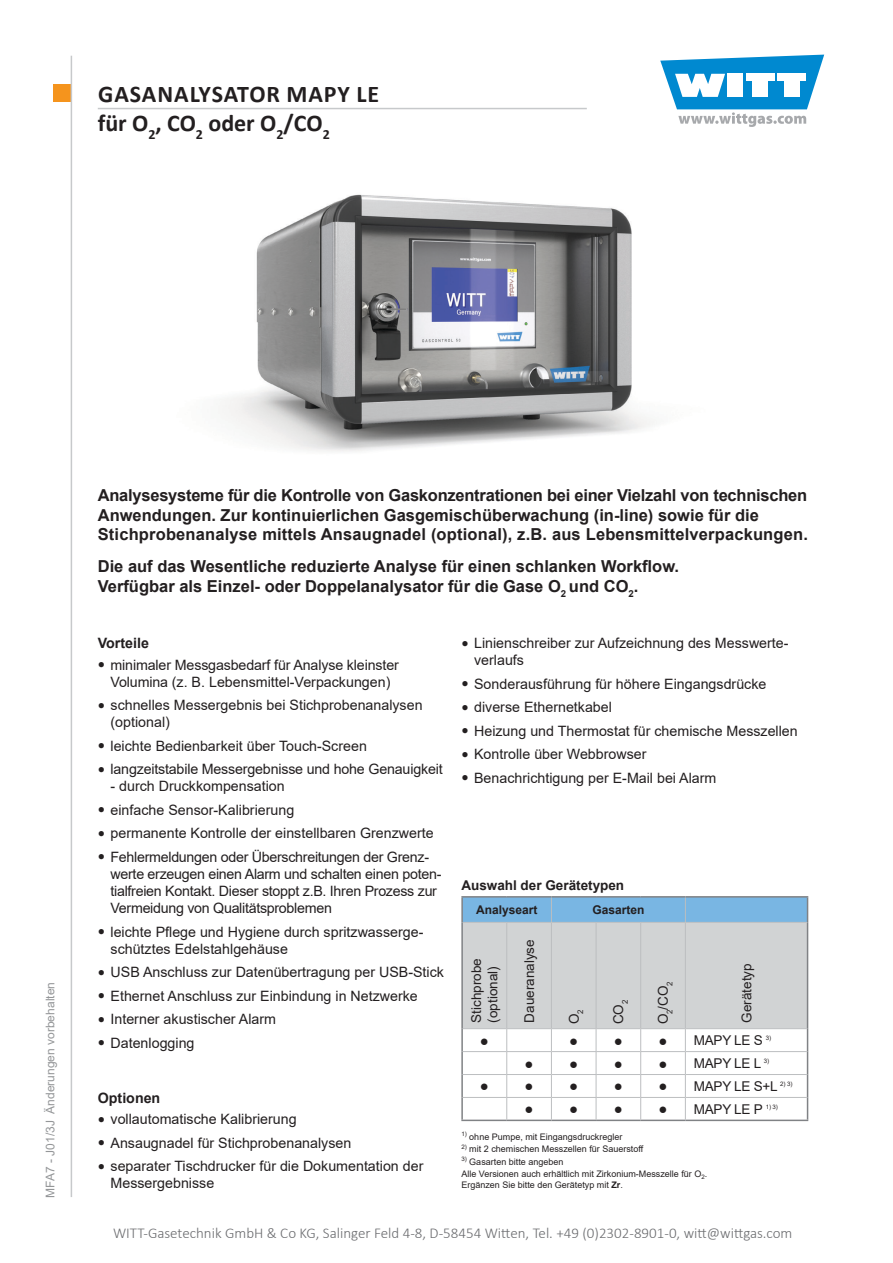
<style>
.page{position:relative;width:893px;height:1263px;background:#fff}
.page>*{position:absolute;margin:0;border:0;box-sizing:border-box;transform-origin:0 0}
.t1{font:700 24px/28.8px "Calibri";letter-spacing:.025em;color:#231f20}
.Einleitungstext{font:700 16.5px/19.5px "Arial";color:#231f20}
.t2{font:300 15px "Calibri";color:#6b6c6f}
.Einleitungstext-2{font:15px "Arial";color:#231f20}
.t3{font:14.25px/17.1px "Arial";color:#231f20}
.t4{font:14.25px/17.1px "Arial";letter-spacing:-.02em;color:#231f20}
.Überschrift{font:700 14.25px "Arial";color:#231f20}
.Einleitungstext-3{font:13.5px/16.2px "Arial";color:#231f20}
.Überschrift-2{font:700 13.5px "Arial";color:#231f20}
.t5{font:12px "Arial";color:#949698}
.Einleitungstext-4{font:700 12px "Arial";color:#231f20}
.Legende{font:9px/12.6px "Arial";color:#231f20}
.s1{font-family:"Bookman Old Style";font-size:12px}
.s2{font-weight:700}
</style>
<div class="page">
<div style="left:53px;top:85px;width:17px;height:17px;background:#f5941d"></div>
<svg style="left:660px;top:55px;width:164px;height:72px"></svg>
<hr style="left:71px;top:56px;width:1px;height:1141px;background:#c7c9cb">
<hr style="left:98px;top:108px;width:489px;height:1px;background:#c7c9cb">
<hr style="left:461px;top:896px;width:46px;height:1px;background:#808285">
<hr style="left:461px;top:897px;width:2px;height:25px;background:#808285">
<hr style="left:507px;top:896px;width:44px;height:1px;background:#808285">
<hr style="left:551px;top:896px;width:45px;height:1px;background:#808285">
<hr style="left:596px;top:896px;width:45px;height:1px;background:#808285">
<hr style="left:641px;top:896px;width:44px;height:1px;background:#808285">
<hr style="left:685px;top:896px;width:123px;height:1px;background:#808285">
<hr style="left:461px;top:922px;width:2px;height:107px;background:#808285">
<hr style="left:461px;top:1029px;width:2px;height:22px;background:#808285">
<hr style="left:461px;top:1051px;width:2px;height:23px;background:#808285">
<hr style="left:461px;top:1074px;width:2px;height:23px;background:#808285">
<hr style="left:461px;top:1097px;width:2px;height:22px;background:#808285">
<hr style="left:461px;top:1119px;width:46px;height:2px;background:#808285">
<hr style="left:507px;top:1119px;width:44px;height:2px;background:#808285">
<hr style="left:551px;top:1119px;width:45px;height:2px;background:#808285">
<hr style="left:596px;top:1119px;width:45px;height:2px;background:#808285">
<hr style="left:641px;top:1119px;width:44px;height:2px;background:#808285">
<hr style="left:685px;top:1119px;width:123px;height:2px;background:#808285">
<svg style="left:462px;top:897px;width:346px;height:223px"></svg>
<img style="left:222px;top:194px;width:432px;height:258px">
<h1 class="t1" style="left:98px;top:79px;width:283px">GASANALYSATOR MAPY LE für O<sub>2</sub>, CO<sub>2</sub> oder O<sub>2</sub>/CO<sub>2</sub></h1>
<p class="t5" style="left:42px;top:1197px;width:217px;rotate:-90deg">MFA7 - J01/3J Änderungen vorbehalten</p>
<p class="Einleitungstext" style="left:98px;top:486px;width:712px">Analysesysteme für die Kontrolle von Gaskonzentrationen bei einer Vielzahl von technischen<br>Anwendungen. Zur kontinuierlichen Gasgemischüberwachung (in-line) sowie für die<br>Stichprobenanalyse mittels Ansaugnadel (optional), z.B. aus Lebensmittelverpackungen.</p>
<p class="Einleitungstext" style="left:98px;top:557px;width:583px">Die auf das Wesentliche reduzierte Analyse für einen schlanken Workflow.<br>Verfügbar als Einzel- oder Doppelanalysator für die Gase O<sub>2</sub> und CO<sub>2</sub>.</p>
<p class="Überschrift" style="left:98px;top:633px;width:53px">Vorteile</p>
<p class="t3" style="left:98px;top:656px;width:303px;text-align:center"><span class="s1">●</span> minimaler Messgasbedarf für Analyse kleinster<br>Volumina (z. B. Lebensmittel-Verpackungen)</p>
<p class="t3" style="left:111px;top:696px;width:314px;text-indent:-13px"><span class="s1">●</span> schnelles Messergebnis bei Stichprobenanalysen (optional)</p>
<p class="t3" style="left:98px;top:737px;width:271px"><span class="s1">●</span> leichte Bedienbarkeit über Touch-Screen</p>
<p class="t3" style="left:98px;top:761px;width:346px"><span class="s1">●</span> langzeitstabile Messergebnisse und hohe Genauigkeit</p>
<p class="t3" style="left:111px;top:778px;width:176px">- durch Druckkompensation</p>
<p class="t3" style="left:98px;top:801px;width:198px"><span class="s1">●</span> einfache Sensor-Kalibrierung</p>
<p class="t3" style="left:98px;top:825px;width:337px"><span class="s1">●</span> permanente Kontrolle der einstellbaren Grenzwerte</p>
<p class="t4" style="left:111px;top:848px;width:332px;text-indent:-13px"><span class="s1">●</span> Fehlermeldungen oder Überschreitungen der Grenz&shy;werte erzeugen einen Alarm und schalten einen poten&shy;tialfreien Kontakt. Dieser stoppt z.B. Ihren Prozess zur Vermeidung von Qualitätsproblemen</p>
<p class="t3" style="left:111px;top:923px;width:314px;text-indent:-13px"><span class="s1">●</span> leichte Pflege und Hygiene durch spritzwasserge&shy;schütztes Edelstahlgehäuse</p>
<p class="t3" style="left:98px;top:963px;width:348px"><span class="s1">●</span> USB Anschluss zur Datenübertragung per USB-Stick</p>
<p class="t3" style="left:98px;top:987px;width:322px"><span class="s1">●</span> Ethernet Anschluss zur Einbindung in Netzwerke</p>
<p class="t3" style="left:98px;top:1010px;width:180px"><span class="s1">●</span> Interner akustischer Alarm</p>
<p class="t3" style="left:98px;top:1034px;width:98px"><span class="s1">●</span> Datenlogging</p>
<p class="Überschrift" style="left:98px;top:1088px;width:64px">Optionen</p>
<p class="t3" style="left:98px;top:1111px;width:200px"><span class="s1">●</span> vollautomatische Kalibrierung</p>
<p class="t3" style="left:98px;top:1134px;width:255px"><span class="s1">●</span> Ansaugnadel für Stichprobenanalysen</p>
<p class="t3" style="left:111px;top:1158px;width:314px;text-indent:-13px"><span class="s1">●</span> separater Tischdrucker für die Dokumentation der<br>Messergebnisse</p>
<p class="t3" style="left:474px;top:635px;width:316px;text-indent:-13px"><span class="s1">●</span> Linienschreiber zur Aufzeichnung des Messwerte&shy;verlaufs</p>
<p class="t3" style="left:461px;top:675px;width:307px"><span class="s1">●</span> Sonderausführung für höhere Eingangsdrücke</p>
<p class="t3" style="left:461px;top:699px;width:152px"><span class="s1">●</span> diverse Ethernetkabel</p>
<p class="t3" style="left:461px;top:722px;width:338px"><span class="s1">●</span> Heizung und Thermostat für chemische Messzellen</p>
<p class="t3" style="left:461px;top:746px;width:187px"><span class="s1">●</span> Kontrolle über Webbrowser</p>
<p class="t3" style="left:461px;top:769px;width:257px"><span class="s1">●</span> Benachrichtigung per E-Mail bei Alarm</p>
<p class="Überschrift-2" style="left:461px;top:876px;width:164px">Auswahl der Gerätetypen</p>
<p class="Einleitungstext-4" style="left:476px;top:901px;width:63px">Analyseart</p>
<p class="Einleitungstext-4" style="left:592px;top:901px;width:54px">Gasarten</p>
<p class="Einleitungstext-3" style="left:468px;top:1023px;width:66px;rotate:-90deg">Stichprobe (optional)</p>
<p class="Einleitungstext-3" style="left:521px;top:1023px;width:85px;rotate:-90deg">Daueranalyse</p>
<p class="Einleitungstext-3" style="left:566px;top:1024px;width:16px;rotate:-90deg">O<sub>2</sub></p>
<p class="Einleitungstext-3" style="left:610px;top:1024px;width:26px;rotate:-90deg">CO<sub>2</sub></p>
<p class="Einleitungstext-3" style="left:655px;top:1024px;width:45px;rotate:-90deg">O<sub>2</sub>/CO<sub>2</sub></p>
<p class="Einleitungstext-3" style="left:738px;top:1023px;width:61px;rotate:-90deg">Gerätetyp</p>
<p class="Einleitungstext-2" style="left:480px;top:1030px;width:11px">●</p>
<p class="Einleitungstext-2" style="left:569px;top:1030px;width:11px">●</p>
<p class="Einleitungstext-2" style="left:614px;top:1030px;width:11px">●</p>
<p class="Einleitungstext-2" style="left:658px;top:1030px;width:11px">●</p>
<p class="Einleitungstext-3" style="left:694px;top:1032px;width:79px">MAPY LE S <sup>3)</sup></p>
<p class="Einleitungstext-2" style="left:525px;top:1053px;width:11px">●</p>
<p class="Einleitungstext-2" style="left:569px;top:1053px;width:11px">●</p>
<p class="Einleitungstext-2" style="left:614px;top:1053px;width:11px">●</p>
<p class="Einleitungstext-2" style="left:658px;top:1053px;width:11px">●</p>
<p class="Einleitungstext-3" style="left:694px;top:1055px;width:77px">MAPY LE L <sup>3)</sup></p>
<p class="Einleitungstext-2" style="left:480px;top:1076px;width:11px">●</p>
<p class="Einleitungstext-2" style="left:525px;top:1076px;width:11px">●</p>
<p class="Einleitungstext-2" style="left:569px;top:1076px;width:11px">●</p>
<p class="Einleitungstext-2" style="left:614px;top:1076px;width:11px">●</p>
<p class="Einleitungstext-2" style="left:658px;top:1076px;width:11px">●</p>
<p class="Einleitungstext-3" style="left:694px;top:1078px;width:100px">MAPY LE S+L <sup>2)</sup> <sup>3)</sup></p>
<p class="Einleitungstext-2" style="left:525px;top:1099px;width:11px">●</p>
<p class="Einleitungstext-2" style="left:569px;top:1099px;width:11px">●</p>
<p class="Einleitungstext-2" style="left:614px;top:1099px;width:11px">●</p>
<p class="Einleitungstext-2" style="left:658px;top:1099px;width:11px">●</p>
<p class="Einleitungstext-3" style="left:694px;top:1101px;width:85px">MAPY LE P <sup>1)</sup> <sup>3)</sup></p>
<p class="Legende" style="left:461px;top:1130px;width:163px"><sup>1)</sup> ohne Pumpe, mit Eingangsdruckregler</p>
<p class="Legende" style="left:461px;top:1143px;width:184px"><sup>2)</sup> mit 2 chemischen Messzellen für Sauerstoff</p>
<p class="Legende" style="left:461px;top:1155px;width:247px"><sup>3)</sup> Gasarten bitte angeben<br>Alle Versionen auch erhältlich mit Zirkonium-Messzelle für O<sub>2</sub>.</p>
<p class="Legende" style="left:461px;top:1179px;width:163px">Ergänzen Sie bitte den Gerätetyp mit <span class="s2">Zr</span>.</p>
<p class="t2" style="left:113px;top:1224px;width:681px">WITT-Gasetechnik GmbH &amp; Co KG, Salinger Feld 4-8, D-58454 Witten, Tel. +49 (0)2302-8901-0, witt@wittgas.com</p>
</div>
